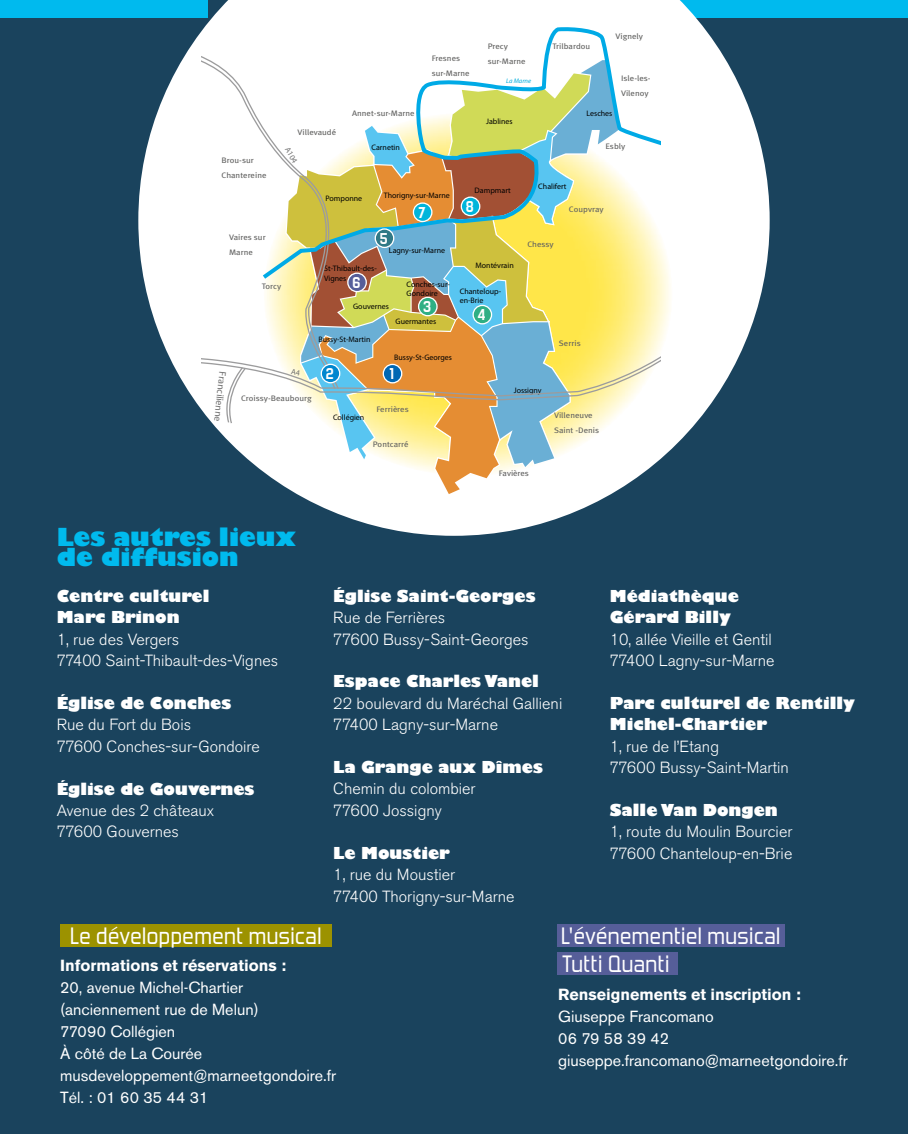
<style>
.page{position:relative;width:908px;height:1134px;background:#fff}
.page>*{position:absolute;margin:0;border:0;box-sizing:border-box;transform-origin:0 0}
.t1{font:800 24.2px/20px "Gill Sans";color:#00baee}
.t2{font:23.6px/28.4px "Forgotten Futurist Rg";letter-spacing:.02em;color:#fff}
.t3{font:300 16px/21.4px "Akzidenz Grotesk BE";color:#fff}
.t4{font:16px/22px "Akzidenz Grotesk BE";color:#fff}
.t5{font:800 16px/21.4px "Gill Sans";color:#fff}
.t6{font:700 16px "Akzidenz Grotesk BE";color:#fff}
.t7{font:700 15.6px "Forgotten Futurist Rg";color:#fff}
.t8{font:9.8px "Myriad";color:#6d6d6d}
.t9{font:8px/9.6px "Myriad Pro";color:#000}
.t10{font:8px/15px "Meta Plus";color:#626261;scale:1.11 1}
.t11{font:8px "Myriad";color:#6d6d6d}
.t12{font:italic 6.6px "Myriad Pro";color:#00addd}
</style>
<div class="page">
<div style="left:0;top:17px;width:907px;height:1117px;background:#1a435d"></div>
<div style="left:495px;top:0;width:412px;height:17px;background:#00baee"></div>
<div style="left:0;top:0;width:207px;height:17px;background:#00baee"></div>
<div style="left:60px;top:924px;width:271px;height:23px;background:#9c9200"></div>
<div style="left:557px;top:924px;width:226px;height:23px;background:#565e99"></div>
<div style="left:557px;top:952px;width:120px;height:23px;background:#565e99"></div>
<svg style="left:138px;top:0;width:631px;height:536px;fill:#fff"></svg>
<svg style="left:201px;top:40px;width:57px;height:20px"></svg>
<div style="left:258px;top:25px;width:402px;height:35px;background:#fff"></div>
<svg style="left:201px;top:60px;width:459px;height:434px;background:#d5d5b2"></svg>
<p class="t10" style="left:221px;top:153px;width:42px">Brou-sur<br>Chantereine</p>
<p class="t10" style="left:229px;top:230px;width:34px">Vaires sur<br>Marne</p>
<p class="t10" style="left:297px;top:124px;width:36px">Villevaudé</p>
<p class="t11" style="left:290px;top:146px;width:19px;rotate:60deg">A104</p>
<p class="t10" style="left:352px;top:106px;width:58px">Annet-sur-Marne</p>
<p class="t9" style="left:371px;top:143px;width:30px">Carnetin</p>
<p class="t10" style="left:431px;top:51px;width:36px">Fresnes sur-Marne</p>
<p class="t10" style="left:487px;top:39px;width:20px">Precy</p>
<p class="t10" style="left:552px;top:39px;width:36px">Trilbardou</p>
<p class="t10" style="left:487px;top:54px;width:36px">sur-Marne</p>
<p class="t12" style="left:506px;top:77px;width:26px">La Marne</p>
<p class="t10" style="left:615px;top:29px;width:26px">Vignely</p>
<p class="t10" style="left:620px;top:71px;width:28px">Isle-les-<br>Vilenoy</p>
<p class="t9" style="left:486px;top:117px;width:28px">Jablines</p>
<p class="t9" style="left:586px;top:108px;width:27px">Lesches</p>
<p class="t10" style="left:605px;top:138px;width:19px">Esbly</p>
<p class="t9" style="left:325px;top:193px;width:38px">Pomponne</p>
<p class="t9" style="left:384px;top:191px;width:67px">Thorigny-sur-Marne</p>
<p class="t7" style="left:380px;top:229px;width:9px">5</p>
<p class="t7" style="left:418px;top:203px;width:9px">7</p>
<p class="t9" style="left:389px;top:246px;width:58px">Lagny-sur-Marne</p>
<p class="t9" style="left:474px;top:185px;width:38px">Dampmart</p>
<p class="t7" style="left:466px;top:197px;width:9px">8</p>
<p class="t9" style="left:538px;top:182px;width:30px">Chalifert</p>
<p class="t10" style="left:527px;top:237px;width:25px">Chessy</p>
<p class="t10" style="left:568px;top:201px;width:33px">Coupvray</p>
<p class="t8" style="left:227px;top:372px;width:52px;rotate:96deg">Francilienne</p>
<p class="t10" style="left:262px;top:279px;width:19px">Torcy</p>
<p class="t9" style="left:324px;top:264px;width:54px">St-Thibault-des-<br>Vignes</p>
<p class="t7" style="left:352px;top:273px;width:9px">6</p>
<p class="t9" style="left:406px;top:279px;width:45px">Conches-sur-<br>Gondoire</p>
<p class="t7" style="left:423px;top:297px;width:9px">3</p>
<p class="t9" style="left:353px;top:301px;width:37px">Gouvernes</p>
<p class="t9" style="left:318px;top:334px;width:54px">Bussy-St-Martin</p>
<p class="t9" style="left:395px;top:316px;width:42px">Guermantes</p>
<p class="t9" style="left:394px;top:352px;width:59px">Bussy-St-Georges</p>
<p class="t7" style="left:326px;top:364px;width:10px">2</p>
<p class="t7" style="left:389px;top:364px;width:6px">1</p>
<p class="t10" style="left:241px;top:390px;width:65px">Croissy-Beaubourg</p>
<p class="t9" style="left:333px;top:412px;width:33px">Collégien</p>
<p class="t10" style="left:376px;top:401px;width:31px">Ferrières</p>
<p class="t10" style="left:372px;top:436px;width:34px">Pontcarré</p>
<p class="t9" style="left:475px;top:260px;width:40px">Montévrain</p>
<p class="t9" style="left:459px;top:286px;width:43px">Chanteloup&shy;en-Brie</p>
<p class="t7" style="left:477px;top:305px;width:9px">4</p>
<p class="t9" style="left:513px;top:386px;width:29px">Jossigny</p>
<p class="t10" style="left:498px;top:465px;width:29px">Favières</p>
<p class="t10" style="left:558px;top:335px;width:21px">Serris</p>
<p class="t10" style="left:554px;top:408px;width:42px">Villeneuve<br>Saint -Denis</p>
<h1 class="t1" style="left:57px;top:528px;width:241px">Les autres lieux de diffusion</h1>
<p class="t5" style="left:57px;top:586px;width:154px">Centre culturel<br>Marc Brinon</p>
<p class="t3" style="left:57px;top:629px;width:223px">1, rue des Vergers<br>77400 Saint-Thibault-des-Vignes</p>
<p class="t5" style="left:57px;top:693px;width:176px">église de Conches</p>
<p class="t3" style="left:57px;top:714px;width:205px">Rue du Fort du Bois<br>77600 Conches-sur-Gondoire</p>
<p class="t5" style="left:57px;top:779px;width:199px">église de Gouvernes</p>
<p class="t3" style="left:57px;top:800px;width:159px">Avenue des 2 châteaux<br>77600 Gouvernes</p>
<p class="t5" style="left:333px;top:586px;width:204px">église Saint-Georges</p>
<p class="t3" style="left:333px;top:607px;width:197px">Rue de Ferrières<br>77600 Bussy-Saint-Georges</p>
<p class="t5" style="left:333px;top:672px;width:207px">Espace Charles Vanel</p>
<p class="t3" style="left:333px;top:693px;width:230px">22 boulevard du Maréchal Gallieni<br>77400 Lagny-sur-Marne</p>
<p class="t5" style="left:333px;top:758px;width:211px">La Grange aux Dîmes</p>
<p class="t3" style="left:333px;top:778px;width:144px">Chemin du colombier<br>77600 Jossigny</p>
<p class="t5" style="left:333px;top:843px;width:118px">Le Moustier</p>
<p class="t3" style="left:333px;top:864px;width:183px">1, rue du Moustier<br>77400 Thorigny-sur-Marne</p>
<p class="t5" style="left:609px;top:586px;width:130px">Médiathèque<br>Gérard Billy</p>
<p class="t3" style="left:609px;top:629px;width:166px">10, allée Vieille et Gentil<br>77400 Lagny-sur-Marne</p>
<p class="t5" style="left:609px;top:693px;width:246px">Parc culturel de Rentilly<br>Michel-Chartier</p>
<p class="t3" style="left:609px;top:736px;width:180px">1, rue de l’Etang<br>77600 Bussy-Saint-Martin</p>
<p class="t5" style="left:609px;top:800px;width:169px">Salle Van Dongen</p>
<p class="t3" style="left:609px;top:821px;width:184px">1, route du Moulin Bourcier<br>77600 Chanteloup-en-Brie</p>
<h2 class="t2" style="left:70px;top:921px;width:253px">Le développement musical</h2>
<h2 class="t2" style="left:561px;top:921px;width:220px">L'événementiel musical<br>Tutti Quanti</h2>
<p class="t6" style="left:60px;top:956px;width:227px">Informations et réservations :</p>
<p class="t4" style="left:60px;top:976px;width:277px">20, avenue Michel-Chartier (anciennement rue de Melun)<br>77090 Collégien<br>à côté de La Courée musdeveloppement@marneetgondoire.fr<br>Tél. : 01 60 35 44 31</p>
<p class="t6" style="left:558px;top:985px;width:244px">Renseignements et inscription :</p>
<p class="t4" style="left:558px;top:1005px;width:291px">Giuseppe Francomano<br>06 79 58 39 42 giuseppe.francomano@marneetgondoire.fr</p>
</div>
